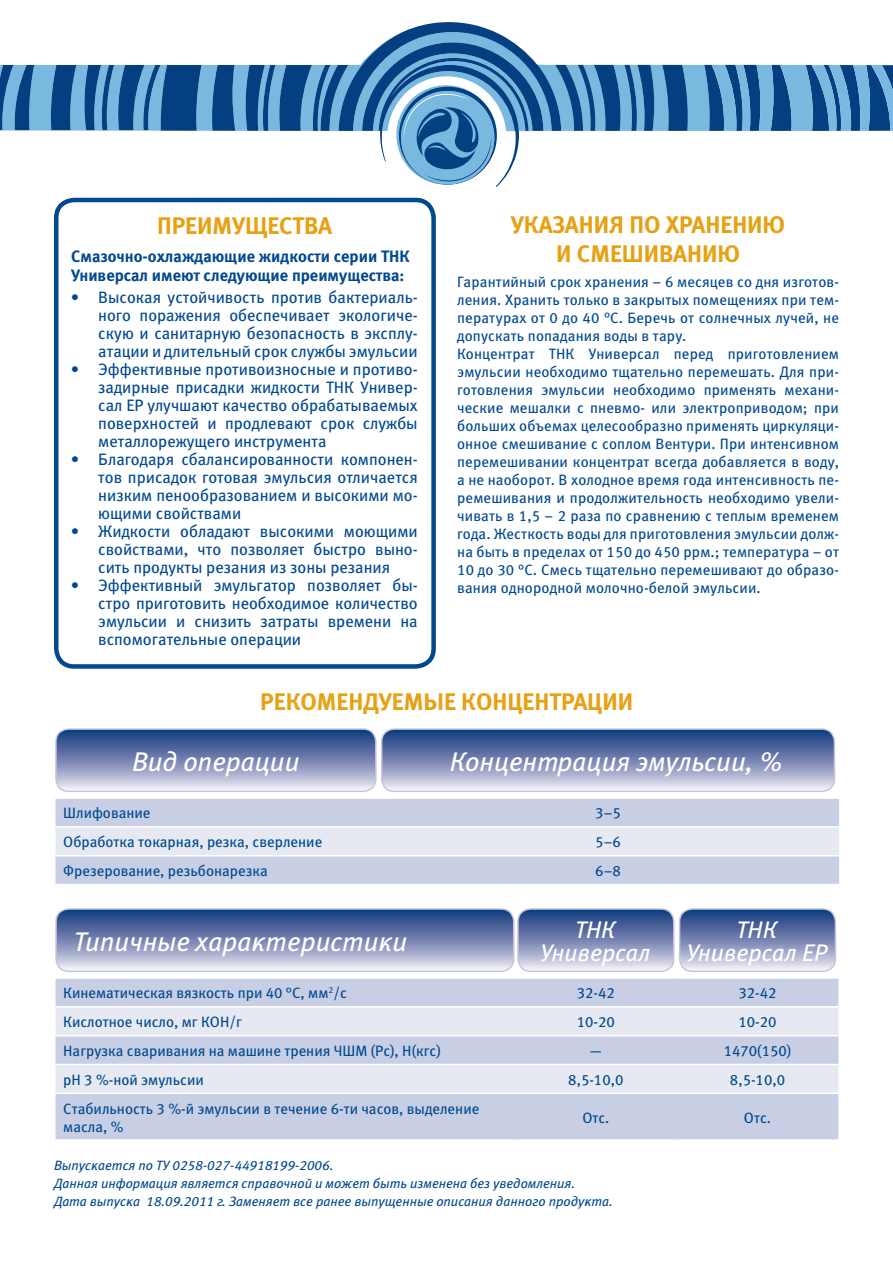
<style>
.page{position:relative;width:893px;height:1263px;background:#fff}
.page>*{position:absolute;margin:0;border:0;box-sizing:border-box;transform-origin:0 0}
.t1{font:italic 27px "Meta Book LFC";color:#fff}
.t2{font:24px/28.8px "Meta Bold LFC";color:#e6a115;text-align:center}
.t3{font:italic 24px/22.5px "Meta Book LFC";color:#fff;text-align:center}
.t4{font:16.5px/18px "Meta Book LFC";color:#004990;text-align:justify}
.t5{font:16.5px/19.5px "Meta Bold LFC";color:#004990}
.t6{font:15px/18px "Meta Book LFC";letter-spacing:.01em;color:#004990}
.t7{font:italic 13.5px/18px "Meta Book LFC";color:#004990}
.s1{font-family:"Meta Bold C"}
</style>
<div class="page">
<svg style="left:0;top:22px;width:893px;height:165px"></svg>
<div style="left:56px;top:799px;width:783px;height:85px;background:#c8cfe4"></div>
<div style="left:56px;top:828px;width:783px;height:27px;background:#e6e9f2"></div>
<hr style="left:54px;top:826px;width:323px;height:2px;background:#fff">
<hr style="left:377px;top:826px;width:462px;height:2px;background:#fff">
<hr style="left:54px;top:855px;width:323px;height:1px;background:#fff">
<hr style="left:377px;top:855px;width:462px;height:1px;background:#fff">
<svg style="left:58px;top:731px;width:316px;height:60px;background:#7a8ab4"></svg>
<div style="left:55px;top:728px;width:322px;height:64px;border:2px solid #c8c4dd;border-radius:13px"></div>
<svg style="left:382px;top:729px;width:452px;height:62px;background:#7a8ab5"></svg>
<div style="left:381px;top:728px;width:454px;height:64px;border:2px solid #c8c4dd;border-radius:13px"></div>
<div style="left:56px;top:979px;width:782px;height:27px;background:#c8cfe4"></div>
<div style="left:56px;top:1007px;width:782px;height:28px;background:#e6e9f2"></div>
<svg style="left:56px;top:1036px;width:782px;height:103px;background:#d0d6e8"></svg>
<hr style="left:54px;top:1064px;width:461px;height:1px;background:#fff">
<hr style="left:515px;top:1064px;width:162px;height:1px;background:#fff">
<hr style="left:677px;top:1064px;width:161px;height:1px;background:#fff">
<hr style="left:54px;top:1092px;width:461px;height:2px;background:#fff">
<hr style="left:515px;top:1092px;width:162px;height:2px;background:#fff">
<hr style="left:677px;top:1092px;width:161px;height:2px;background:#fff">
<div style="left:55px;top:908px;width:460px;height:64px;border:2px solid #c8c4dd;border-radius:13px"></div>
<svg style="left:56px;top:909px;width:616px;height:62px;background:#7d8db6"></svg>
<div style="left:517px;top:908px;width:158px;height:64px;border:2px solid #c8c4dd;border-radius:13px"></div>
<svg style="left:680px;top:909px;width:155px;height:62px;background:#7b8bb5"></svg>
<div style="left:679px;top:908px;width:157px;height:64px;border:2px solid #c8c4dd;border-radius:13px"></div>
<div style="left:54px;top:198px;width:382px;height:471px;border:4px solid #004990;border-radius:18px"></div>
<h2 class="t2" style="left:157px;top:211px;width:176px">ПрЕИ мущества</h2>
<p class="t5" style="left:71px;top:246px;width:340px">Смазочно-охлаждающие жидкости серии ТНК<br>Универсал имеют следующие преимущества:</p>
<p class="t4" style="left:98px;top:289px;width:321px;text-indent:-27px"><span class="s1">•</span> Высокая устойчивость против бактериаль&shy;ного поражения обеспечивает экологиче&shy;скую и санитарную безопасность в эксплу&shy;атации и длительный срок службы эмульсии</p>
<p class="t4" style="left:98px;top:361px;width:321px;text-indent:-27px"><span class="s1">•</span> Эффективные противоизносные и противо&shy;задирные присадки жидкости ТНК Универ&shy;сал ЕР улучшают качество обрабатываемых поверхностей и продлевают срок службы металлорежущего инструмента</p>
<p class="t4" style="left:98px;top:451px;width:321px;text-indent:-27px"><span class="s1">•</span> Благодаря сбалансированности компонен&shy;тов присадок готовая эмульсия отличается низким пенообразованием и высокими мо&shy;ющими свойствами</p>
<p class="t4" style="left:98px;top:523px;width:321px;text-indent:-27px"><span class="s1">•</span> Жидкости обладают высокими моющими свойствами, что позволяет быстро выно&shy;сить продукты резания из зоны резания</p>
<p class="t4" style="left:98px;top:577px;width:321px;text-indent:-27px"><span class="s1">•</span> Эффективный эмульгатор позволяет бы&shy;стро приготовить необходимое количество эмульсии и снизить затраты времени на вспомогательные операции</p>
<h2 class="t2" style="left:511px;top:210px;width:256px">УКАЗАНИЯ ПО ХРАНЕНИЮ<br>И СМЕШИВАНИЮ</h2>
<p class="t6" style="left:457px;top:272px;width:383px">Гарантийный срок хранения – 6 месяцев со дня изготов&shy;ления. Хранить только в закрытых помещениях при тем&shy;пературах от 0 до 40 °С. Беречь от солнечных лучей, не допускать попадания воды в тару.<br>Концентрат ТНК Универсал перед приготовлением эмульсии необходимо тщательно перемешать. Для при&shy;готовления эмульсии необходимо применять механи&shy;ческие мешалки с пневмо- или электроприводом; при больших объемах целесообразно применять циркуляци&shy;онное смешивание с соплом Вентури. При интенсивном перемешивании концентрат всегда добавляется в воду, а не наоборот. В холодное время года интенсивность пе&shy;ремешивания и продолжительность необходимо увели&shy;чивать в 1,5 – 2 раза по сравнению с теплым временем года. Жесткость воды для приготовления эмульсии долж&shy;на быть в пределах от 150 до 450 ррм.; температура – от 10 до 30 °С. Смесь тщательно перемешивают до образо&shy;вания однородной молочно-белой эмульсии.</p>
<h2 class="t2" style="left:260px;top:687px;width:374px">Рекомендуемые концентрации</h2>
<h1 class="t1" style="left:132px;top:746px;width:169px">Вид операции</h1>
<h1 class="t1" style="left:450px;top:746px;width:334px">Концентрация эмульсии, %</h1>
<p class="t6" style="left:63px;top:804px;width:89px">Шлифование</p>
<p class="t6" style="left:595px;top:804px;width:27px">3–5</p>
<p class="t6" style="left:63px;top:833px;width:261px">Обработка токарная, резка, сверление</p>
<p class="t6" style="left:595px;top:833px;width:27px">5–6</p>
<p class="t6" style="left:63px;top:862px;width:206px">Фрезерование, резьбонарезка</p>
<p class="t6" style="left:595px;top:862px;width:27px">6–8</p>
<h1 class="t1" style="left:74px;top:926px;width:335px">Типичные характеристики</h1>
<h2 class="t3" style="left:540px;top:919px;width:112px">ТНК<br>Универсал</h2>
<h2 class="t3" style="left:686px;top:919px;width:142px">ТНК<br>Универсал ЕР</h2>
<p class="t6" style="left:63px;top:984px;width:285px">Кинематическая вязкость при 40 °С, мм<sup>2</sup>/с</p>
<p class="t6" style="left:577px;top:984px;width:40px">32-42</p>
<p class="t6" style="left:738px;top:984px;width:40px">32-42</p>
<p class="t6" style="left:63px;top:1013px;width:180px">Кислотное число, мг КОН/г</p>
<p class="t6" style="left:577px;top:1013px;width:40px">10-20</p>
<p class="t6" style="left:738px;top:1013px;width:40px">10-20</p>
<p class="t6" style="left:63px;top:1042px;width:379px">Нагрузка сваривания на машине трения ЧШМ (Рс), Н(кгс)</p>
<p class="t6" style="left:590px;top:1042px;width:14px">—</p>
<p class="t6" style="left:724px;top:1042px;width:69px">1470(150)</p>
<p class="t6" style="left:63px;top:1070px;width:142px">pH 3 %-ной эмульсии</p>
<p class="t6" style="left:568px;top:1070px;width:57px">8,5-10,0</p>
<p class="t6" style="left:730px;top:1070px;width:57px">8,5-10,0</p>
<p class="t6" style="left:63px;top:1099px;width:418px">Стабильность 3 %-й эмульсии в течение 6-ти часов, выделение масла, %</p>
<p class="t6" style="left:582px;top:1108px;width:29px">Отс.</p>
<p class="t6" style="left:744px;top:1108px;width:29px">Отс.</p>
<p class="t7" style="left:54px;top:1156px;width:281px">Выпускается по ТУ 0258-027-44918199-2006.</p>
<p class="t7" style="left:54px;top:1174px;width:560px">Данная информация является справочной и может быть изменена без уведомления.<br>Дата выпуска 18.09.2011 г. Заменяет все ранее выпущенные описания данного продукта.</p>
</div>
